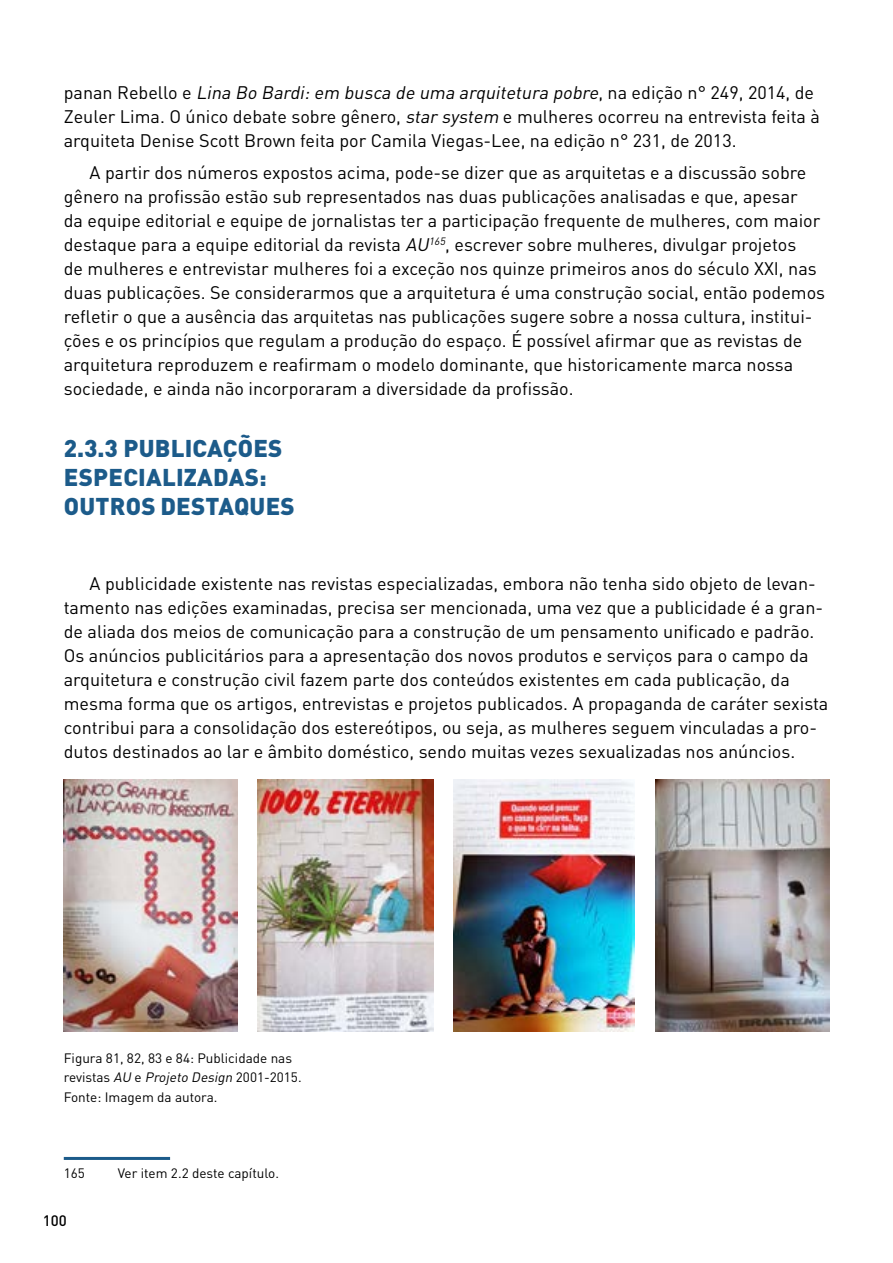
<style>
.page{position:relative;width:893px;height:1263px;background:#fff}
.page>*{position:absolute;margin:0;border:0;box-sizing:border-box;transform-origin:0 0}
.t1{font:900 24px/28.8px "DIN Pro";letter-spacing:.01em;color:#1c5b8a}
.t2{font:18px/24px "DIN Pro";color:#000}
.t3{font:500 15px "DIN Pro";color:#000}
.t4{font:13.5px/19.5px "DIN Pro";color:#000}
.s1{font-style:italic}
</style>
<div class="page">
<img style="left:64px;top:779px;width:173px;height:252px">
<img style="left:258px;top:779px;width:175px;height:252px">
<img style="left:454px;top:779px;width:180px;height:252px">
<img style="left:655px;top:779px;width:174px;height:252px">
<hr style="left:64px;top:1157px;width:106px;height:3px;background:#1c5b8a">
<p class="t2" style="left:64px;top:80px;width:758px">pa n a n R e b e l lo e <span class="s1">Lina Bo Bardi:em busca de uma arquitetura pobre</span>, n a e d i çã o n ° 249 , 2 0 1 4 , d e<br>Zeuler Lima. O único debate sobre gênero, <span class="s1">star system</span> e mulheres ocorreu na entrevista feita à arquiteta Denise Scott Brown feita por Camila Viegas-Lee, na edição n° 231, de 2013.</p>
<p class="t2" style="left:64px;top:160px;width:763px;text-indent:26px">A partir dos números expostos acima, pode-se dizer que as arquitetas e a discussão sobre gênero na profissão estão sub representados nas duas publicações analisadas e que, apesar<br>da equipe editorial e equipe de jornalistas ter a participação frequente de mulheres, com maior destaque para a equipe editorial da revista <span class="s1">AU</span><sup>165</sup>, escrever sobre mulheres, divulgar projetos<br>de mulheres e entrevistar mulheres foi a exceção nos quinze primeiros anos do século XXI, nas duas publicações. Se considerarmos que a arquitetura é uma construção social, então podemos refletir o que a ausência das arquitetas nas publicações sugere sobre a nossa cultura, institui&shy;ções e os princípios que regulam a produção do espaço. É possível afirmar que as revistas de arquitetura reproduzem e reafirmam o modelo dominante, que historicamente marca nossa sociedade, e ainda não incorporaram a diversidade da profissão.</p>
<h1 class="t1" style="left:64px;top:433px;width:232px">2.3.3 PUBLICAÇÕES<br>ESPECIALIZADAS:<br>OUTROS DESTAQUES</h1>
<p class="t2" style="left:64px;top:571px;width:766px;text-indent:26px">A publicidade existente nas revistas especializadas, embora não tenha sido objeto de levan&shy;tamento nas edições examinadas, precisa ser mencionada, uma vez que a publicidade é a gran&shy;de aliada dos meios de comunicação para a construção de um pensamento unificado e padrão.<br>Os anúncios publicitários para a apresentação dos novos produtos e serviços para o campo da arquitetura e construção civil fazem parte dos conteúdos existentes em cada publicação, da mesma forma que os artigos, entrevistas e projetos publicados. A propaganda de caráter sexista contribui para a consolidação dos estereótipos, ou seja, as mulheres seguem vinculadas a pro&shy;dutos destinados ao lar e âmbito doméstico, sendo muitas vezes sexualizadas nos anúncios.</p>
<p class="t4" style="left:64px;top:1047px;width:239px">Figura 81, 82, 83 e 84: Publicidade nas revistas <span class="s1">AU</span> e <span class="s1">Projeto Design</span> 2001-2015.<br>Fonte: Imagem da autora.</p>
<p class="t4" style="left:64px;top:1163px;width:23px">165</p>
<p class="t4" style="left:118px;top:1163px;width:163px">Ver item 2.2 deste capítulo.</p>
<p class="t3" style="left:43px;top:1210px;width:25px">100</p>
</div>
